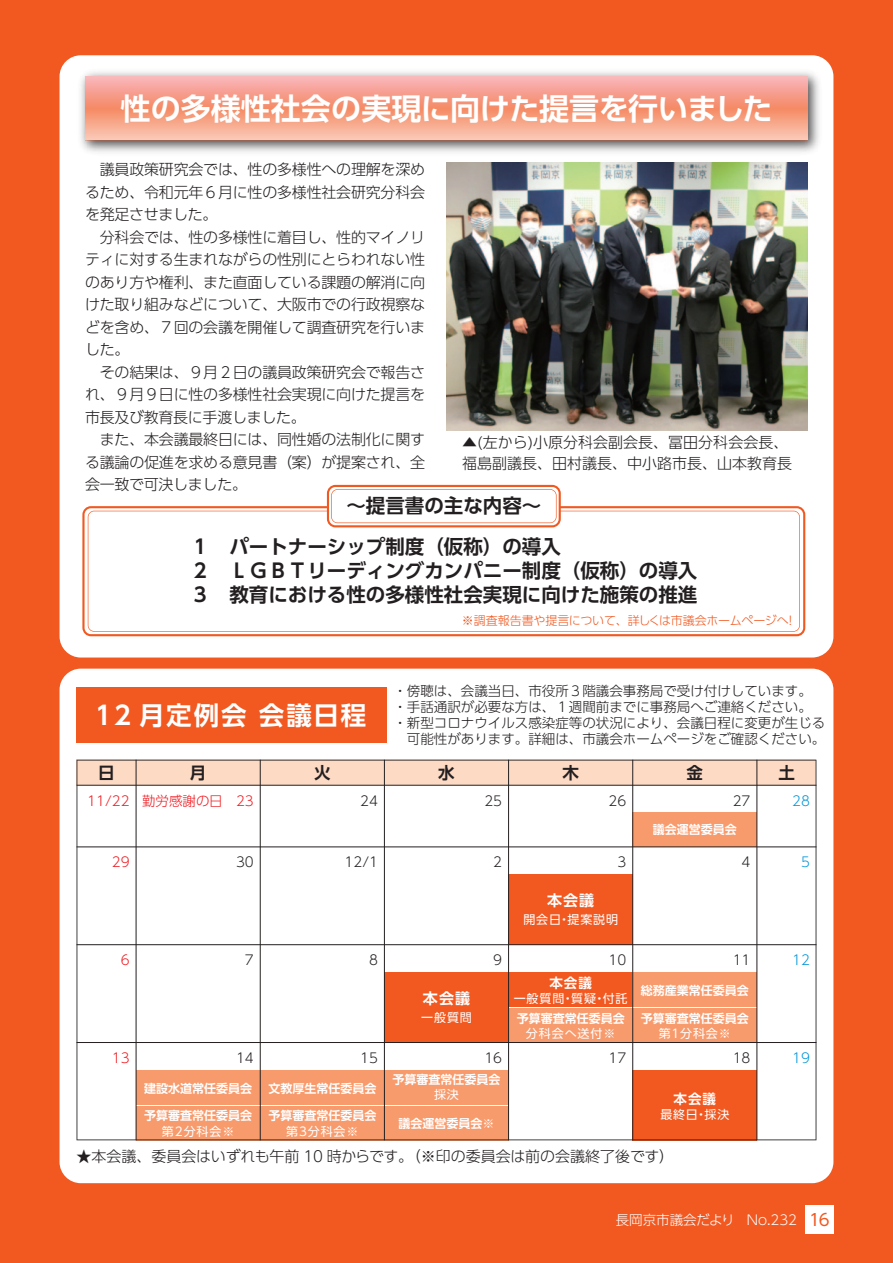
<style>
.page{position:relative;width:893px;height:1263px;background:#f15921}
.page>*{position:absolute;margin:0;border:0;box-sizing:border-box;transform-origin:0 0}
.t1{font:700 30px "UD Shin Go Pro De";color:#fff}
.t2{font:700 25.5px "UD Shin Go Pro De";letter-spacing:.075em;color:#fff}
.t3{font:700 19.5px/24px "UD Shin Go Pro De";color:#231f20}
.t4{font:700 16.5px "UD Shin Go Pro De";color:#231f20}
.t5{font:16.5px "UD Shin Go Pro";color:#f15921}
.t6{font:300 15px/22.5px "UD Shin Go Pro";letter-spacing:-.015em;color:#231f20}
.t7{font:700 15px "UD Shin Go Pro De";letter-spacing:.075em;color:#fff}
.t8{font:300 13.5px/15.9px "UD Shin Go Pro";color:#231f20}
.t9{font:300 13.5px "UD Shin Go Pro";color:#ee1d23}
.t10{font:300 13.5px "UD Shin Go Pro";color:#fff}
.t11{font:300 13.5px "UD Shin Go Pro";color:#0095d9}
.t12{font:700 13.5px "UD Shin Go Pro De";letter-spacing:.075em;color:#fff}
.t13{font:700 12px "UD Shin Go Pro De";color:#fff}
.t14{font:12px "UD Shin Go Pro";letter-spacing:.075em;color:#fff}
.t15{font:300 12px "UD Shin Go Pro";letter-spacing:-.02em;color:#f15921}
</style>
<div class="page">
<div style="left:60px;top:55px;width:773px;height:602px;background:#fff;border-radius:21px"></div>
<div style="left:805px;top:1205px;width:28px;height:28px;background:#fff"></div>
<div style="left:60px;top:669px;width:773px;height:514px;background:#fff;border-radius:21px"></div>
<div style="left:77px;top:687px;width:310px;height:56px;background:#f15921"></div>
<img style="left:80px;top:72px;width:739px;height:80px">
<svg style="left:85px;top:77px;width:723px;height:63px;background:#f7a58f"></svg>
<svg style="left:82px;top:506px;width:723px;height:130px"></svg>
<svg style="left:88px;top:511px;width:712px;height:121px"></svg>
<svg style="left:327px;top:485px;width:234px;height:42px"></svg>
<img style="left:446px;top:162px;width:362px;height:269px">
<svg style="left:77px;top:760px;width:739px;height:380px"></svg>
<h1 class="t1" style="left:121px;top:84px;width:653px">性の多様性社会の実現に向けた提言を行いました</h1>
<p class="t6" style="left:85px;top:158px;width:342px">　議員政策研究会では、性の多様性への理解を深めるため、令和元年６月に性の多様性社会研究分科会を発足させました。<br>　分科会では、性の多様性に着目し、性的マイノリティに対する生まれながらの性別にとらわれない性のあり方や権利、また直面している課題の解消に向けた取り組みなどについて、大阪市での行政視察などを含め、７回の会議を開催して調査研究を行いました。<br>　その結果は、９月２日の議員政策研究会で報告され、９月９日に性の多様性社会実現に向けた提言を市長及び教育長に手渡しました。<br>　また、本会議最終日には、同性婚の法制化に関する議論の促進を求める意見書（案）が提案され、全会一致で可決しました。</p>
<p class="t6" style="left:462px;top:431px;width:331px;line-height:21.3px">▲(左から)小原分科会副会長、冨田分科会会長、福島副議長、田村議長、中小路市長、山本教育長</p>
<h3 class="t3" style="left:346px;top:493px;width:197px">～提言書の主な内容~</h3>
<h3 class="t3" style="left:190px;top:534px;width:508px">１　パートナーシップ制度（仮称）の導入<br>２　ＬＧＢＴリーディングカンパニー制度（仮称）の導入<br>３　教育における性の多様性社会実現に向けた施策の推進</h3>
<p class="t15" style="left:462px;top:610px;width:329px">※調査報告書や提言について、詳しくは市議会ホームページへ</p>
<p class="t15" style="left:784px;top:610px;width:13px">!</p>
<h2 class="t2" style="left:95px;top:694px;width:153px">12 月定例会</h2>
<h2 class="t2" style="left:259px;top:694px;width:109px">会議日程</h2>
<p class="t8" style="left:393px;top:683px;width:434px">・傍聴は、会議当日、市役所３階議会事務局で受け付けしています。・手話通訳が必要な方は、１週間前までに事務局へご連絡ください。・新型コロナウイルス感染症等の状況により、会議日程に変更が生じる　可能性があります。詳細は、市議会ホームページをご確認ください。</p>
<p class="t4" style="left:98px;top:759px;width:18px">日</p>
<p class="t4" style="left:190px;top:759px;width:18px">月</p>
<p class="t4" style="left:314px;top:759px;width:18px">火</p>
<p class="t4" style="left:438px;top:759px;width:18px">水</p>
<p class="t4" style="left:562px;top:759px;width:18px">木</p>
<p class="t4" style="left:687px;top:759px;width:18px">金</p>
<p class="t4" style="left:778px;top:759px;width:18px">土</p>
<p class="t9" style="left:87px;top:789px;width:44px">11/22</p>
<p class="t9" style="left:142px;top:789px;width:82px">勤労感謝の日</p>
<p class="t9" style="left:236px;top:789px;width:19px">23</p>
<p class="t8" style="left:360px;top:792px;width:19px">24</p>
<p class="t8" style="left:484px;top:792px;width:19px">25</p>
<p class="t8" style="left:609px;top:792px;width:19px">26</p>
<p class="t8" style="left:733px;top:792px;width:19px">27</p>
<p class="t11" style="left:792px;top:789px;width:19px">28</p>
<p class="t13" style="left:653px;top:820px;width:85px">議会運営委員会</p>
<p class="t9" style="left:112px;top:851px;width:19px">29</p>
<p class="t8" style="left:236px;top:854px;width:19px">30</p>
<p class="t8" style="left:345px;top:854px;width:35px">12/1</p>
<p class="t8" style="left:493px;top:854px;width:10px">2</p>
<p class="t8" style="left:617px;top:854px;width:10px">3</p>
<p class="t8" style="left:742px;top:854px;width:10px">4</p>
<p class="t11" style="left:801px;top:851px;width:10px">5</p>
<p class="t7" style="left:547px;top:888px;width:49px">本会議</p>
<p class="t14" style="left:567px;top:910px;width:52px">提案説明</p>
<p class="t14" style="left:523px;top:910px;width:39px">開会日</p>
<p class="t14" style="left:558px;top:910px;width:13px">・</p>
<p class="t9" style="left:121px;top:949px;width:10px">6</p>
<p class="t8" style="left:245px;top:951px;width:10px">7</p>
<p class="t8" style="left:369px;top:951px;width:10px">8</p>
<p class="t8" style="left:493px;top:951px;width:10px">9</p>
<p class="t8" style="left:609px;top:951px;width:19px">10</p>
<p class="t8" style="left:733px;top:951px;width:19px">11</p>
<p class="t11" style="left:792px;top:949px;width:19px">12</p>
<p class="t7" style="left:423px;top:986px;width:49px">本会議</p>
<p class="t14" style="left:421px;top:1007px;width:52px">一般質問</p>
<p class="t12" style="left:549px;top:971px;width:44px">本会議</p>
<p class="t14" style="left:514px;top:988px;width:52px">一般質問</p>
<p class="t13" style="left:517px;top:1008px;width:109px">予算審査常任委員会</p>
<p class="t14" style="left:526px;top:1023px;width:91px">分科会へ送付※</p>
<p class="t14" style="left:571px;top:988px;width:26px">質疑</p>
<p class="t14" style="left:603px;top:988px;width:26px">付託</p>
<p class="t14" style="left:562px;top:988px;width:13px">・</p>
<p class="t14" style="left:593px;top:988px;width:13px">・</p>
<p class="t13" style="left:641px;top:980px;width:109px">総務産業常任委員会</p>
<p class="t13" style="left:641px;top:1008px;width:109px">予算審査常任委員会</p>
<p class="t14" style="left:659px;top:1023px;width:73px">第１分科会※</p>
<p class="t9" style="left:112px;top:1047px;width:19px">13</p>
<p class="t8" style="left:236px;top:1049px;width:19px">14</p>
<p class="t8" style="left:360px;top:1049px;width:19px">15</p>
<p class="t8" style="left:484px;top:1049px;width:19px">16</p>
<p class="t8" style="left:609px;top:1049px;width:19px">17</p>
<p class="t8" style="left:733px;top:1049px;width:19px">18</p>
<p class="t11" style="left:792px;top:1047px;width:19px">19</p>
<p class="t13" style="left:144px;top:1078px;width:109px">建設水道常任委員会</p>
<p class="t13" style="left:144px;top:1106px;width:109px">予算審査常任委員会</p>
<p class="t14" style="left:162px;top:1121px;width:74px">第2分科会※</p>
<p class="t13" style="left:268px;top:1078px;width:109px">文教厚生常任委員会</p>
<p class="t13" style="left:268px;top:1106px;width:109px">予算審査常任委員会</p>
<p class="t14" style="left:286px;top:1121px;width:74px">第3分科会※</p>
<p class="t13" style="left:392px;top:1070px;width:109px">予算審査常任委員会</p>
<p class="t14" style="left:434px;top:1085px;width:26px">採決</p>
<p class="t13" style="left:398px;top:1113px;width:97px">議会運営委員会※</p>
<p class="t12" style="left:674px;top:1087px;width:44px">本会議</p>
<p class="t14" style="left:704px;top:1104px;width:26px">採決</p>
<p class="t14" style="left:660px;top:1104px;width:39px">最終日</p>
<p class="t14" style="left:695px;top:1104px;width:13px">・</p>
<p class="t6" style="left:77px;top:1144px;width:599px">★本会議、委員会はいずれも午前 10 時からです。（※印の委員会は前の会議終了後です(</p>
<p class="t10" style="left:616px;top:1209px;width:183px">長岡京市議会だより　No.232</p>
<p class="t5" style="left:809px;top:1206px;width:22px">16</p>
</div>
